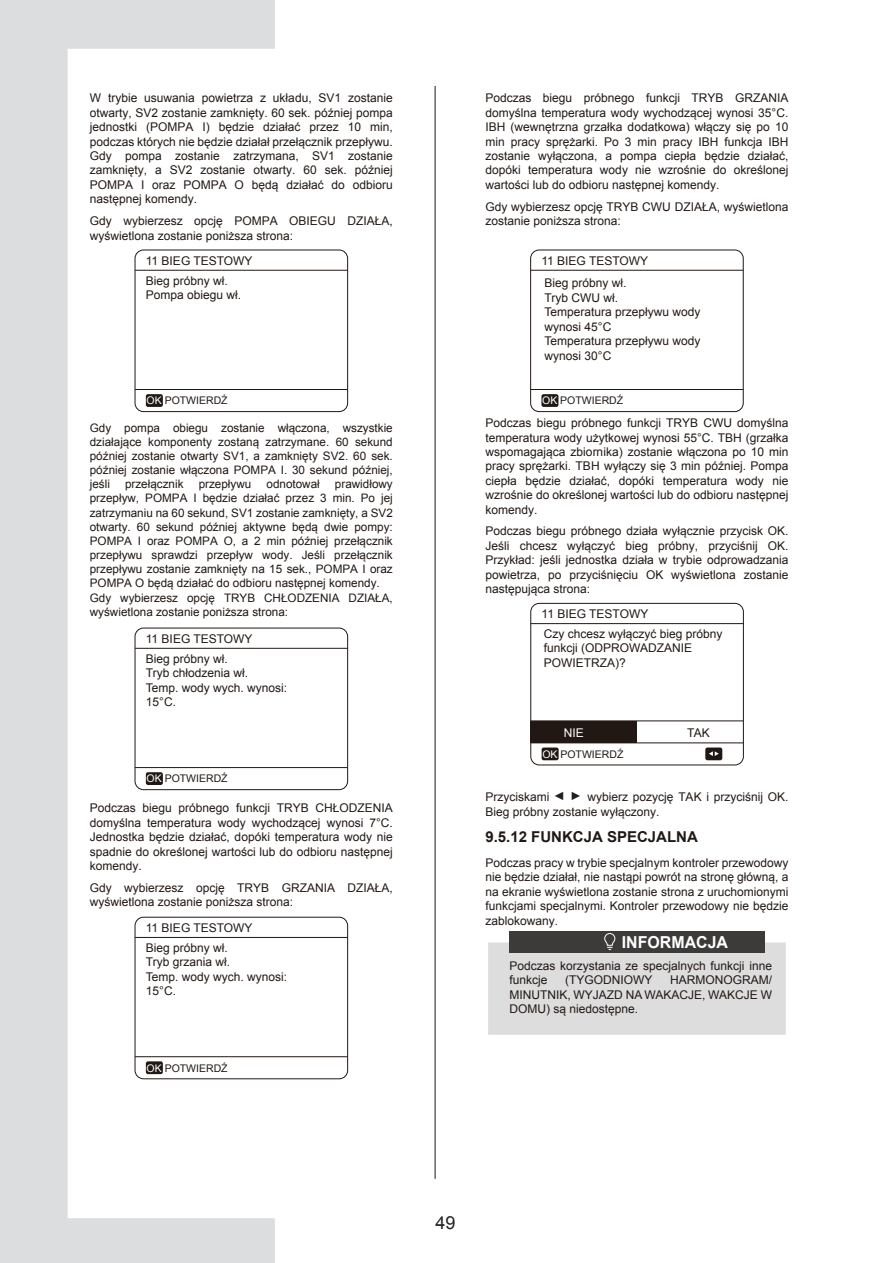
<style>
.page{position:relative;width:893px;height:1263px;background:#fff}
.page>*{position:absolute;margin:0;border:0;box-sizing:border-box;transform-origin:0 0}
.t1{font:18px "Arial";color:#231f20}
.t2{font:700 16.5px "Arial";color:#fff}
.t3{font:700 15px "Arial";color:#211814}
.t4{font:12px/14.4px "Arial";color:#211814}
.t5{font:12px "Arial";color:#fff}
.t6{font:12px "Arial";color:#231f20}
.t7{font:11.7px/14.1px "Arial";color:#211814;text-align:justify}
.t8{font:10.5px "Arial";color:#211814}
.s1{color:#fff}
</style>
<div class="page">
<hr style="left:135px;top:270px;width:213px;height:1px;background:#211814">
<hr style="left:135px;top:389px;width:213px;height:1px;background:#211814">
<hr style="left:135px;top:648px;width:213px;height:1px;background:#211814">
<hr style="left:135px;top:767px;width:213px;height:1px;background:#211814">
<hr style="left:135px;top:937px;width:213px;height:1px;background:#211814">
<hr style="left:135px;top:1056px;width:213px;height:1px;background:#211814">
<div style="left:541px;top:394px;width:17px;height:13px;background:#211814;border-radius:2px"></div>
<div style="left:530px;top:250px;width:214px;height:162px;border:1px solid #211814;border-radius:9px"></div>
<hr style="left:531px;top:270px;width:212px;height:1px;background:#211814">
<hr style="left:531px;top:389px;width:212px;height:1px;background:#211814">
<div style="left:509px;top:931px;width:255px;height:21px;background:#3d3b3a"></div>
<svg style="left:488px;top:933px;width:298px;height:102px"></svg>
<div style="left:530px;top:721px;width:107px;height:22px;background:#211814"></div>
<div style="left:705px;top:747px;width:17px;height:13px;background:#211814;border-radius:2px"></div>
<svg style="left:709px;top:751px;width:10px;height:5px"></svg>
<div style="left:542px;top:747px;width:17px;height:13px;background:#211814;border-radius:2px"></div>
<div style="left:530px;top:603px;width:214px;height:162px;border:1px solid #211814;border-radius:9px"></div>
<hr style="left:531px;top:623px;width:212px;height:1px;background:#211814">
<hr style="left:531px;top:743px;width:212px;height:1px;background:#211814">
<hr style="left:530px;top:721px;width:213px;height:1px;background:#211814">
<hr style="left:435px;top:86px;width:1px;height:1093px;background:#211814">
<svg style="left:0;top:0;width:275px;height:1263px"></svg>
<p class="t4" style="left:90px;top:91px;width:305px;text-align:justify">W trybie usuwania powietrza z układu, SV1 zostanie otwarty, SV2 zostanie zamknięty. 60 sek. później pompa jednostki (POMPA I) będzie działać przez 10 min, podczas których nie będzie działał przełącznik przepływu.<br>Gdy pompa zostanie zatrzymana, SV1 zostanie zamknięty, a SV2 zostanie otwarty. 60 sek. później POMPA I oraz POMPA O będą działać do odbioru następnej komendy.</p>
<p class="t4" style="left:90px;top:214px;width:305px">Gdy wybierzesz opcję POMPA OBIEGU DZIAŁA, wyświetlona zostanie poniższa strona:</p>
<p class="t4" style="left:146px;top:250px;width:108px;line-height:20.2px">11 BIEG TESTOWY<br>Bieg próbny wł.</p>
<p class="t4" style="left:146px;top:288px;width:97px">Pompa obiegu wł.</p>
<p class="t8" style="left:147px;top:394px;width:83px"><span class="s1">OK</span> POTWIERDŹ</p>
<p class="t7" style="left:90px;top:421px;width:304px">Gdy pompa obiegu zostanie włączona, wszystkie działające komponenty zostaną zatrzymane. 60 sekund później zostanie otwarty SV1, a zamknięty SV2. 60 sek. później zostanie włączona POMPA I. 30 sekund później, jeśli</p>
<p class="t7" style="left:90px;top:477px;width:305px;text-indent:245px">prawidłowy przepływ, POMPA I będzie działać przez 3 min. Po jej zatrzymaniu na 60 sekund, SV1 zostanie zamknięty, a SV2 otwarty. 60 sekund później aktywne będą dwie pompy:<br>POMPA I oraz POMPA O, a 2 min później przełącznik przepływu sprawdzi przepływ wody. Jeśli przełącznik przepływu zostanie zamknięty na 15 sek., POMPA I oraz POMPA O będą działać do odbioru następnej komendy.</p>
<p class="t7" style="left:90px;top:591px;width:304px">Gdy wybierzesz opcję TRYB CHŁODZENIA DZIAŁA, wyświetlona zostanie poniższa strona:</p>
<p class="t7" style="left:125px;top:477px;width:60px">przełącznik</p>
<p class="t7" style="left:199px;top:477px;width:54px">przepływu</p>
<p class="t7" style="left:266px;top:477px;width:55px">odnotował</p>
<p class="t4" style="left:146px;top:628px;width:108px;line-height:20.2px">11 BIEG TESTOWY<br>Bieg próbny wł.</p>
<p class="t4" style="left:146px;top:666px;width:143px">Tryb chłodzenia wł.<br>Temp. wody wych. wynosi:<br>15°C.</p>
<p class="t8" style="left:147px;top:772px;width:83px"><span class="s1">OK</span> POTWIERDŹ</p>
<p class="t4" style="left:90px;top:801px;width:305px;text-align:justify">Podczas biegu próbnego funkcji TRYB CHŁODZENIA domyślna temperatura wody wychodzącej wynosi 7°C.<br>Jednostka będzie działać, dopóki temperatura wody nie spadnie do określonej wartości lub do odbioru następnej komendy.</p>
<p class="t4" style="left:90px;top:880px;width:305px">Gdy wybierzesz opcję TRYB GRZANIA DZIAŁA, wyświetlona zostanie poniższa strona:</p>
<p class="t4" style="left:146px;top:917px;width:108px;line-height:20.2px">11 BIEG TESTOWY<br>Bieg próbny wł.</p>
<p class="t4" style="left:146px;top:955px;width:143px">Tryb grzania wł.<br>Temp. wody wych. wynosi:<br>15°C.</p>
<p class="t8" style="left:147px;top:1061px;width:83px"><span class="s1">OK</span> POTWIERDŹ</p>
<p class="t4" style="left:485px;top:91px;width:305px;text-align:justify">Podczas biegu próbnego funkcji TRYB GRZANIA domyślna temperatura wody wychodzącej wynosi 35°C.<br>IBH (wewnętrzna grzałka dodatkowa) włączy się po 10 min pracy sprężarki. Po 3 min pracy IBH funkcja IBH zostanie wyłączona, a pompa ciepła będzie działać, dopóki temperatura wody nie wzrośnie do określonej wartości lub do odbioru następnej komendy.</p>
<p class="t4" style="left:485px;top:199px;width:304px">Gdy wybierzesz opcję TRYB CWU DZIAŁA, wyświetlona zostanie poniższa strona:</p>
<p class="t4" style="left:541px;top:253px;width:108px">11 BIEG TESTOWY</p>
<p class="t4" style="left:544px;top:276px;width:158px">Bieg próbny wł.<br>Tryb CWU wł.<br>Temperatura przepływu wody wynosi 45°C<br>Temperatura przepływu wody wynosi 30°C</p>
<p class="t8" style="left:542px;top:394px;width:83px"><span class="s1">OK</span> POTWIERDŹ</p>
<p class="t4" style="left:486px;top:416px;width:305px;text-align:justify">Podczas biegu próbnego funkcji TRYB CWU domyślna temperatura wody użytkowej wynosi 55°C. TBH (grzałka wspomagająca zbiornika) zostanie włączona po 10 min pracy sprężarki. TBH wyłączy się 3 min później. Pompa ciepła będzie działać, dopóki temperatura wody nie wzrośnie do określonej wartości lub do odbioru następnej komendy.</p>
<p class="t4" style="left:486px;top:524px;width:305px;text-align:justify">Podczas biegu próbnego działa wyłącznie przycisk OK.<br>Jeśli chcesz wyłączyć bieg próbny, przyciśnij OK.<br>Przykład: jeśli jednostka działa w trybie odprowadzania powietrza, po przyciśnięciu OK wyświetlona zostanie następująca strona:</p>
<p class="t4" style="left:542px;top:607px;width:108px">11 BIEG TESTOWY</p>
<p class="t4" style="left:544px;top:627px;width:180px">Czy chcesz wyłączyć bieg próbny funkcji (ODPROWADZANIE<br>POWIETRZA)?</p>
<p class="t5" style="left:564px;top:724px;width:22px">NIE</p>
<p class="t4" style="left:687px;top:725px;width:24px">TAK</p>
<p class="t8" style="left:542px;top:747px;width:83px"><span class="s1">OK</span> POTWIERDŹ</p>
<p class="t4" style="left:485px;top:790px;width:65px">Przyciskami</p>
<p class="t6" style="left:567px;top:790px;width:13px;rotate:90deg">▼</p>
<p class="t6" style="left:584px;top:790px;width:13px;rotate:90deg">▲</p>
<p class="t4" style="left:485px;top:790px;width:305px;text-indent:102px">wybierz pozycję TAK i przyciśnij OK.<br>Bieg próbny zostanie wyłączony.</p>
<p class="t3" style="left:485px;top:826px;width:214px">9.5.12 FUNKCJA SPECJALNA</p>
<p class="t4" style="left:485px;top:856px;width:305px;text-align:justify">Podczas pracy w trybie specjalnym kontroler przewodowy nie będzie działał, nie nastąpi powrót na stronę główną, a na ekranie wyświetlona zostanie strona z uruchomionymi funkcjami specjalnymi. Kontroler przewodowy nie będzie zablokowany.</p>
<p class="t4" style="left:509px;top:958px;width:264px">Podczas korzystania ze specjalnych funkcji inne funkcje</p>
<h2 class="t2" style="left:622px;top:931px;width:108px">INFORMACJA</h2>
<p class="t4" style="left:509px;top:973px;width:264px;text-align:justify;text-indent:161px">HARMONOGRAM/ MINUTNIK, WYJAZD NA WAKACJE, WAKCJE W DOMU) są niedostępne.</p>
<p class="t4" style="left:565px;top:973px;width:89px">(TYGODNIOWY</p>
<h1 class="t1" style="left:435px;top:1211px;width:22px">49</h1>
</div>
